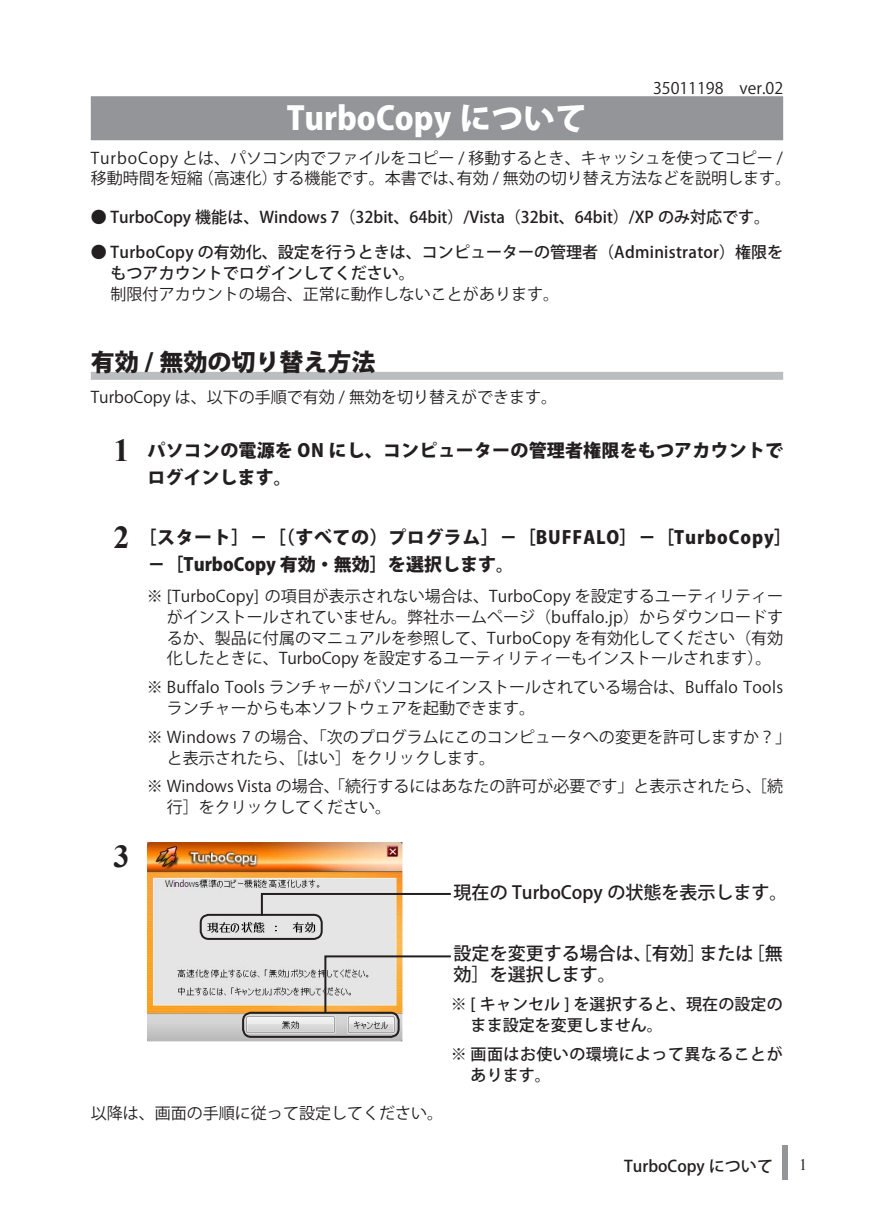
<style>
.page{position:relative;width:874px;height:1225px;background:#fff}
.page>*{position:absolute;margin:0;border:0;box-sizing:border-box;transform-origin:0 0}
._04_大ﾀｲﾄﾙ{font:800 32px "Koz Go Std";color:#fff}
._21_手順Num{font:700 32px "Times New Roman";color:#231f20}
._05_中ﾀｲﾄﾙ{font:800 24px "Koz Go Std";color:#231f20}
._21_手順{font:800 18px/27px "Koz Go Std";letter-spacing:.03em;color:#231f20}
._25_画面キャプション{font:500 18px/21px "Koz Go Std";color:#231f20}
._21_手順-2{font:800 18px/27px "Koz Go Std";letter-spacing:.01em;color:#231f20}
._22_手順補足_下{font:16px/20.8px "Koz Go Std";color:#231f20}
._04_大中ﾀｲﾄﾙﾘｰﾄﾞ{font:16px/20.8px "Koz Go Std";color:#231f20}
._14_見出し文{font:500 16px/20.8px "Koz Go Std";color:#231f20}
._12__文{font:500 16px/20.8px "Koz Go Std";letter-spacing:.005em;color:#231f20}
._14_見出し文下{font:16px "Koz Go Std";color:#231f20}
._12__文-2{font:500 16px/20.8px "Koz Go Std";letter-spacing:.025em;color:#231f20}
._04_大ﾀｲﾄﾙﾘｰﾄﾞ{font:16px "Koz Go Std";color:#231f20}
._93_フッターR{font:500 16px "Koz Go Std";color:#231f20}
._95_ノンブルR{font:16px "Times New Roman";color:#231f20}
</style>
<div class="page">
<div style="left:781px;top:1145px;width:6px;height:34px;background:#939598"></div>
<div style="left:91px;top:96px;width:691px;height:44px;background:#939598"></div>
<div style="left:91px;top:372px;width:691px;height:8px;background:#bcbdc0"></div>
<img style="left:147px;top:842px;width:256px;height:199px">
<div style="left:242px;top:1011px;width:157px;height:26px;border:2px solid #231f20;border-radius:8px"></div>
<svg style="left:260px;top:892px;width:191px;height:25px"></svg>
<svg style="left:323px;top:954px;width:128px;height:60px"></svg>
<div style="left:200px;top:914px;width:122px;height:26px;border:2px solid #231f20;border-radius:8px"></div>
<p class="_04_大ﾀｲﾄﾙﾘｰﾄﾞ" style="left:652px;top:78px;width:132px">35011198　ver.02</p>
<p class="_04_大ﾀｲﾄﾙ" style="left:286px;top:98px;width:302px">TurboCopy について</p>
<p class="_04_大中ﾀｲﾄﾙﾘｰﾄﾞ" style="left:91px;top:148px;width:701px">TurboCopy とは、パソコン内でファイルをコピー / 移動するとき、キャッシュを使ってコピー /移動時間を短縮（高速化）する機能です。本書では、有効 / 無効の切り替え方法などを説明します。</p>
<p class="_14_見出し文" style="left:91px;top:208px;width:680px">● TurboCopy 機能は、Windows 7（32bit、64bit）/Vista（32bit、64bit）/XP のみ対応です。</p>
<p class="_14_見出し文" style="left:111px;top:243px;width:673px;text-indent:-20px">● TurboCopy の有効化、設定を行うときは、コンピューターの管理者（Administrator）権限をもつアカウントでログインしてください。</p>
<p class="_14_見出し文下" style="left:111px;top:284px;width:450px">制限付アカウントの場合、正常に動作しないことがあります。</p>
<p class="_05_中ﾀｲﾄﾙ" style="left:91px;top:347px;width:286px">有効 / 無効の切り替え方法</p>
<p class="_04_大中ﾀｲﾄﾙﾘｰﾄﾞ" style="left:91px;top:387px;width:467px">TurboCopy は、以下の手順で有効 / 無効を切り替えができます。</p>
<p class="_21_手順Num" style="left:113px;top:428px;width:17px">1</p>
<p class="_21_手順-2" style="left:147px;top:438px;width:637px">パソコンの電源を ON にし、コンピューターの管理者権限をもつアカウントでログインします。</p>
<p class="_21_手順Num" style="left:113px;top:515px;width:17px">2</p>
<p class="_21_手順" style="left:147px;top:525px;width:645px;text-indent:-9px">［スタート］－［（すべての）プログラム］－［BUFFALO］－［TurboCopy］－［TurboCopy 有効・無効］を選択します。</p>
<p class="_22_手順補足_下" style="left:167px;top:586px;width:617px;text-align:justify;text-indent:-20px">※ [TurboCopy] の項目が表示されない場合は、TurboCopy を設定するユーティリティーがインストールされていません。弊社ホームページ（buffalo.jp）からダウンロードするか、製品に付属のマニュアルを参照して、TurboCopy を有効化してください（有効化したときに、TurboCopy を設定するユーティリティーもインストールされます）。</p>
<p class="_22_手順補足_下" style="left:167px;top:677px;width:617px;text-indent:-20px">※ Buffalo Tools ランチャーがパソコンにインストールされている場合は、Buffalo Toolsランチャーからも本ソフトウェアを起動できます。</p>
<p class="_22_手順補足_下" style="left:167px;top:727px;width:625px;text-indent:-20px">※ Windows 7 の場合、「次のプログラムにこのコンピュータへの変更を許可しますか？」と表示されたら、［はい］をクリックします。</p>
<p class="_22_手順補足_下" style="left:167px;top:777px;width:617px;text-indent:-20px">※ Windows Vista の場合、「続行するにはあなたの許可が必要です」と表示されたら、［続行］をクリックしてください。</p>
<p class="_21_手順Num" style="left:113px;top:833px;width:17px">3</p>
<p class="_25_画面キャプション" style="left:453px;top:882px;width:335px">現在の TurboCopy の状態を表示します。</p>
<p class="_25_画面キャプション" style="left:453px;top:943px;width:330px">設定を変更する場合は、［有効］または［無効］を選択します。</p>
<p class="_04_大中ﾀｲﾄﾙﾘｰﾄﾞ" style="left:91px;top:1103px;width:354px">以降は、画面の手順に従って設定してください。</p>
<p class="_12__文" style="left:470px;top:994px;width:313px;text-indent:-20px">※ [ キャンセル ] を選択すると、現在の設定のまま設定を変更しません。</p>
<p class="_12__文-2" style="left:470px;top:1044px;width:313px;text-indent:-20px">※ 画面はお使いの環境によって異なることがあります。</p>
<p class="_93_フッターR" style="left:624px;top:1155px;width:150px">TurboCopy について</p>
<p class="_95_ノンブルR" style="left:798px;top:1153px;width:9px">1</p>
</div>
